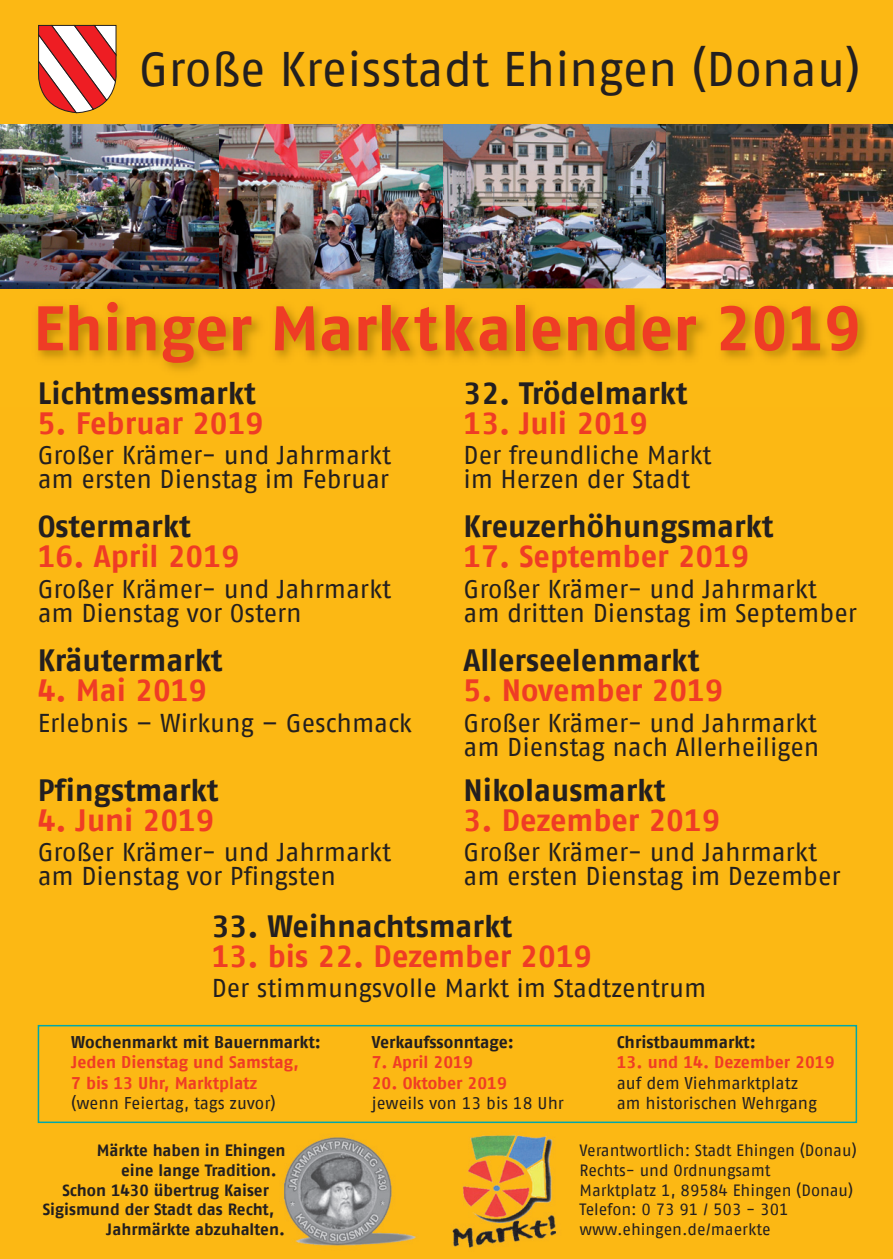
<style>
.page{position:relative;width:893px;height:1259px;background:#fcb814}
.page>*{position:absolute;margin:0;border:0;box-sizing:border-box;transform-origin:0 0}
.t1{font:62.7px "Fago No Bold Tf";color:#ef3c25}
.t2{font:48.3px "Fago No Regular Tf";color:#231f20}
.t3{font:30.9px "Fago No Bold Tf";letter-spacing:-.005em;color:#231f20}
.t4{font:30.9px "Fago No Bold Tf";color:#ef3c25}
.t5{font:25.8px/24px "Fago No Regular Tf";letter-spacing:-.005em;color:#231f20}
.t6{font:17.1px/20.4px "Fago No Bold Tf";color:#ef3c25}
.t7{font:17.1px/20.4px "Fago No Regular Tf";color:#231f20}
.t8{font:17.1px "Fago No Bold Tf";letter-spacing:-.005em;color:#231f20}
.t9{font:16.2px/19.5px "Fago No Regular Tf";color:#231f20}
.t10{font:16.2px "Fago No Bold Tf";color:#231f20}
</style>
<div class="page">
<img style="left:0;top:124px;width:867px;height:247px">
<img style="left:443px;top:124px;width:223px;height:164px">
<img style="left:666px;top:124px;width:227px;height:164px">
<img style="left:219px;top:124px;width:224px;height:164px">
<svg style="left:38px;top:24px;width:79px;height:90px;background:#e18776"></svg>
<img style="left:219px;top:288px;width:674px;height:1px">
<div style="left:38px;top:1025px;width:819px;height:98px;border:2px solid #00a8aa"></div>
<img style="left:283px;top:1137px;width:133px;height:109px">
<img style="left:452px;top:1134px;width:105px;height:114px">
<h2 class="t2" style="left:139px;top:42px;width:723px">Große Kreisstadt Ehingen (Donau)</h2>
<h1 class="t1" style="left:33px;top:292px;width:829px">Ehinger Marktkalender 2019</h1>
<p class="t3" style="left:38px;top:375px;width:220px">Lichtmessmarkt</p>
<p class="t4" style="left:38px;top:405px;width:227px">5. Februar 2019</p>
<p class="t5" style="left:38px;top:443px;width:355px">Großer Krämer- und Jahrmarkt am ersten Dienstag im Februar</p>
<p class="t3" style="left:463px;top:375px;width:226px">32. Trödelmarkt</p>
<p class="t4" style="left:463px;top:405px;width:186px">13. Juli 2019</p>
<p class="t5" style="left:463px;top:443px;width:250px">Der freundliche Markt im Herzen der Stadt</p>
<p class="t3" style="left:38px;top:508px;width:155px">Ostermarkt</p>
<p class="t4" style="left:38px;top:538px;width:203px">16. April 2019</p>
<p class="t5" style="left:38px;top:576px;width:355px">Großer Krämer- und Jahrmarkt am Dienstag vor Ostern</p>
<p class="t3" style="left:38px;top:642px;width:186px">Kräutermarkt</p>
<p class="t4" style="left:38px;top:672px;width:170px">4. Mai 2019</p>
<p class="t5" style="left:38px;top:710px;width:376px">Erlebnis – Wirkung – Geschmack</p>
<p class="t3" style="left:38px;top:772px;width:182px">Pfingstmarkt</p>
<p class="t4" style="left:38px;top:802px;width:178px">4. Juni 2019</p>
<p class="t5" style="left:38px;top:840px;width:355px">Großer Krämer- und Jahrmarkt am Dienstag vor Pfingsten</p>
<p class="t3" style="left:463px;top:508px;width:311px">Kreuzerhöhungsmarkt</p>
<p class="t4" style="left:463px;top:538px;width:287px">17. September 2019</p>
<p class="t5" style="left:463px;top:576px;width:395px">Großer Krämer- und Jahrmarkt am dritten Dienstag im September</p>
<p class="t3" style="left:463px;top:642px;width:237px">Allerseelenmarkt</p>
<p class="t4" style="left:463px;top:672px;width:261px">5. November 2019</p>
<p class="t5" style="left:463px;top:710px;width:357px">Großer Krämer- und Jahrmarkt am Dienstag nach Allerheiligen</p>
<p class="t3" style="left:463px;top:772px;width:203px">Nikolausmarkt</p>
<p class="t4" style="left:463px;top:802px;width:258px">3. Dezember 2019</p>
<p class="t5" style="left:463px;top:840px;width:379px">Großer Krämer- und Jahrmarkt am ersten Dienstag im Dezember</p>
<p class="t3" style="left:212px;top:907px;width:302px">33. Weihnachtsmarkt</p>
<p class="t4" style="left:212px;top:937px;width:381px">13. bis 22. Dezember 2019</p>
<p class="t5" style="left:212px;top:975px;width:496px">Der stimmungsvolle Markt im Stadtzentrum</p>
<p class="t8" style="left:71px;top:1032px;width:251px">Wochenmarkt mit Bauernmarkt:</p>
<p class="t6" style="left:71px;top:1052px;width:229px">Jeden Dienstag und Samstag,<br>7 bis 13 Uhr, Marktplatz</p>
<p class="t7" style="left:71px;top:1092px;width:206px">(wenn Feiertag, tags zuvor)</p>
<p class="t10" style="left:97px;top:1141px;width:190px">Märkte haben in Ehingen</p>
<p class="t10" style="left:121px;top:1161px;width:157px">eine lange Tradition.</p>
<p class="t10" style="left:62px;top:1180px;width:208px">Schon 1430 übertrug Kaiser</p>
<p class="t10" style="left:43px;top:1200px;width:233px">Sigismund der Stadt das Recht,</p>
<p class="t10" style="left:106px;top:1219px;width:180px">Jahrmärkte abzuhalten.</p>
<p class="t8" style="left:372px;top:1032px;width:144px">Verkaufssonntage:</p>
<p class="t6" style="left:372px;top:1052px;width:103px">7. April 2019</p>
<p class="t6" style="left:372px;top:1072px;width:137px">20. Oktober 2019</p>
<p class="t7" style="left:372px;top:1092px;width:194px">jeweils von 13 bis 18 Uhr</p>
<p class="t8" style="left:617px;top:1032px;width:141px">Christbaummarkt:</p>
<p class="t6" style="left:617px;top:1052px;width:219px">13. und 14. Dezember 2019</p>
<p class="t7" style="left:617px;top:1072px;width:202px">auf dem Viehmarktplatz am historischen Wehrgang</p>
<p class="t9" style="left:579px;top:1141px;width:279px">Verantwortlich: Stadt Ehingen (Donau)<br>Rechts- und Ordnungsamt<br>Marktplatz 1, 89584 Ehingen (Donau)<br>Telefon: 0 73 91 / 503 - 301 www.ehingen.de/maerkte</p>
</div>
